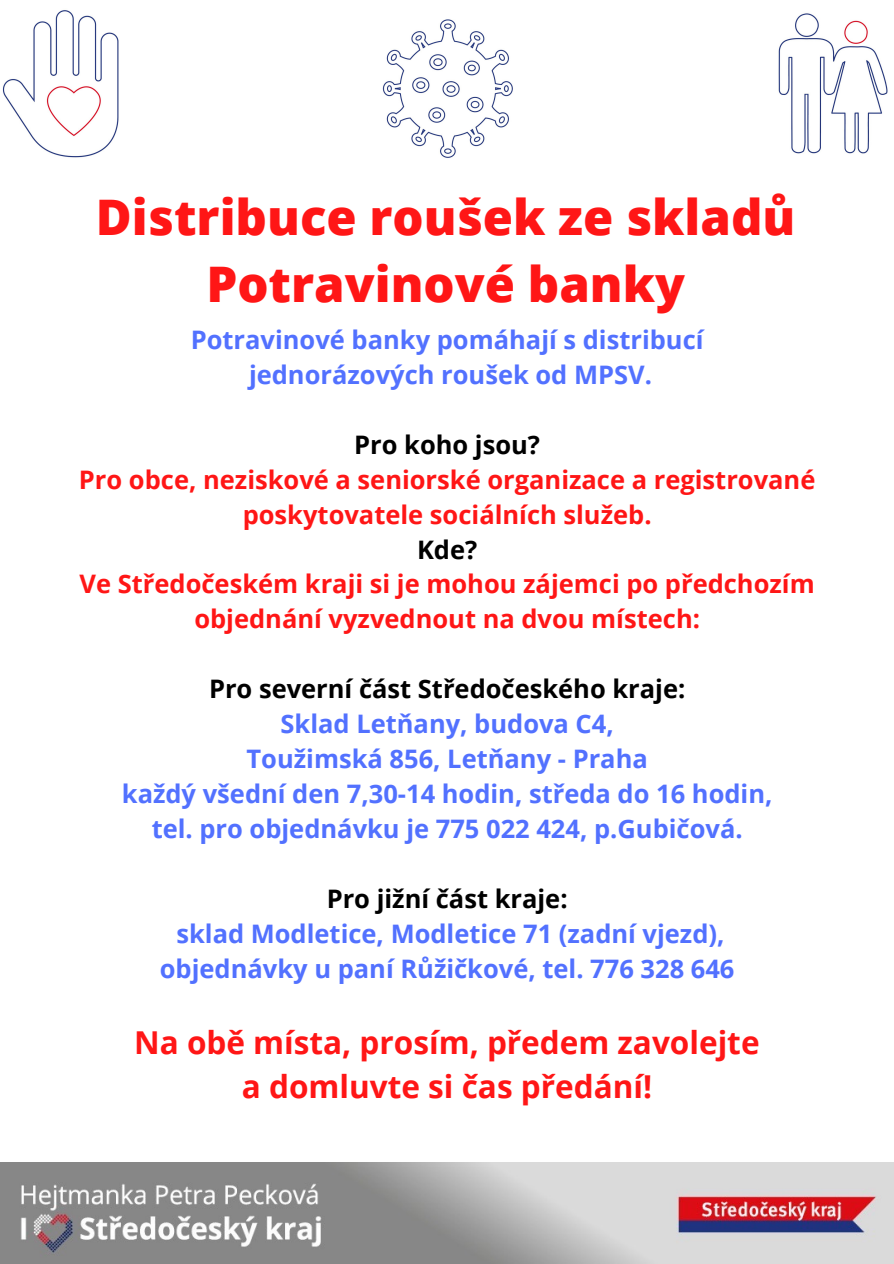
<style>
.page{position:relative;width:894px;height:1264px;background:#fff}
.page>*{position:absolute;margin:0;border:0;box-sizing:border-box;transform-origin:0 0}
.t1{font:800 49.05px/67.5px "Open Sans";color:#ff1616;text-align:center}
.t2{font:700 31.5px "Open Sans";color:#ff1616}
.t3{font:700 25.5px "Open Sans";color:#5271ff}
.t4{font:700 25.5px/35px "Open Sans";color:#ff1616;text-align:center}
.t5{font:700 25.5px "Open Sans";color:#000}
</style>
<div class="page">
<img style="left:0;top:1162px;width:893px;height:101px">
<img style="left:2px;top:10px;width:117px;height:148px">
<img style="left:778px;top:13px;width:110px;height:141px">
<img style="left:382px;top:19px;width:131px;height:139px">
<p class="t1" style="left:96px;top:182px;width:700px">Distribuce roušek ze skladů<br>Potravinové banky</p>
<p class="t3" style="left:191px;top:322px;width:514px">Potravinové banky pomáhají s distribucí</p>
<p class="t3" style="left:249px;top:356px;width:404px">jednorázových roušek od MPSV.</p>
<p class="t5" style="left:354px;top:426px;width:187px">Pro koho jsou?</p>
<p class="t4" style="left:79px;top:461px;width:737px">Pro obce, neziskové a seniorské organizace a registrované poskytovatele sociálních služeb.</p>
<p class="t5" style="left:417px;top:531px;width:62px">Kde?</p>
<p class="t4" style="left:80px;top:566px;width:736px">Ve Středočeském kraji si je mohou zájemci po předchozím objednání vyzvednout na dvou místech:</p>
<p class="t5" style="left:209px;top:671px;width:477px">Pro severní část Středočeského kraje:</p>
<p class="t3" style="left:280px;top:706px;width:335px">Sklad Letňany, budova C4,</p>
<p class="t3" style="left:246px;top:740px;width:402px">Toužimská 856, Letňany - Praha</p>
<p class="t3" style="left:122px;top:775px;width:652px">každý všední den 7,30-14 hodin, středa do 16 hodin,</p>
<p class="t3" style="left:152px;top:810px;width:592px">tel. pro objednávku je 775 022 424, p.Gubičová.</p>
<p class="t5" style="left:326px;top:880px;width:242px">Pro jižní část kraje:</p>
<p class="t3" style="left:176px;top:915px;width:549px">sklad Modletice, Modletice 71 (zadní vjezd),</p>
<p class="t3" style="left:160px;top:950px;width:576px">objednávky u paní Růžičkové, tel. 776 328 646</p>
<p class="t2" style="left:134px;top:1020px;width:626px">Na obě místa, prosím, předem zavolejte</p>
<p class="t2" style="left:242px;top:1064px;width:411px">a domluvte si čas předání!</p>
</div>
